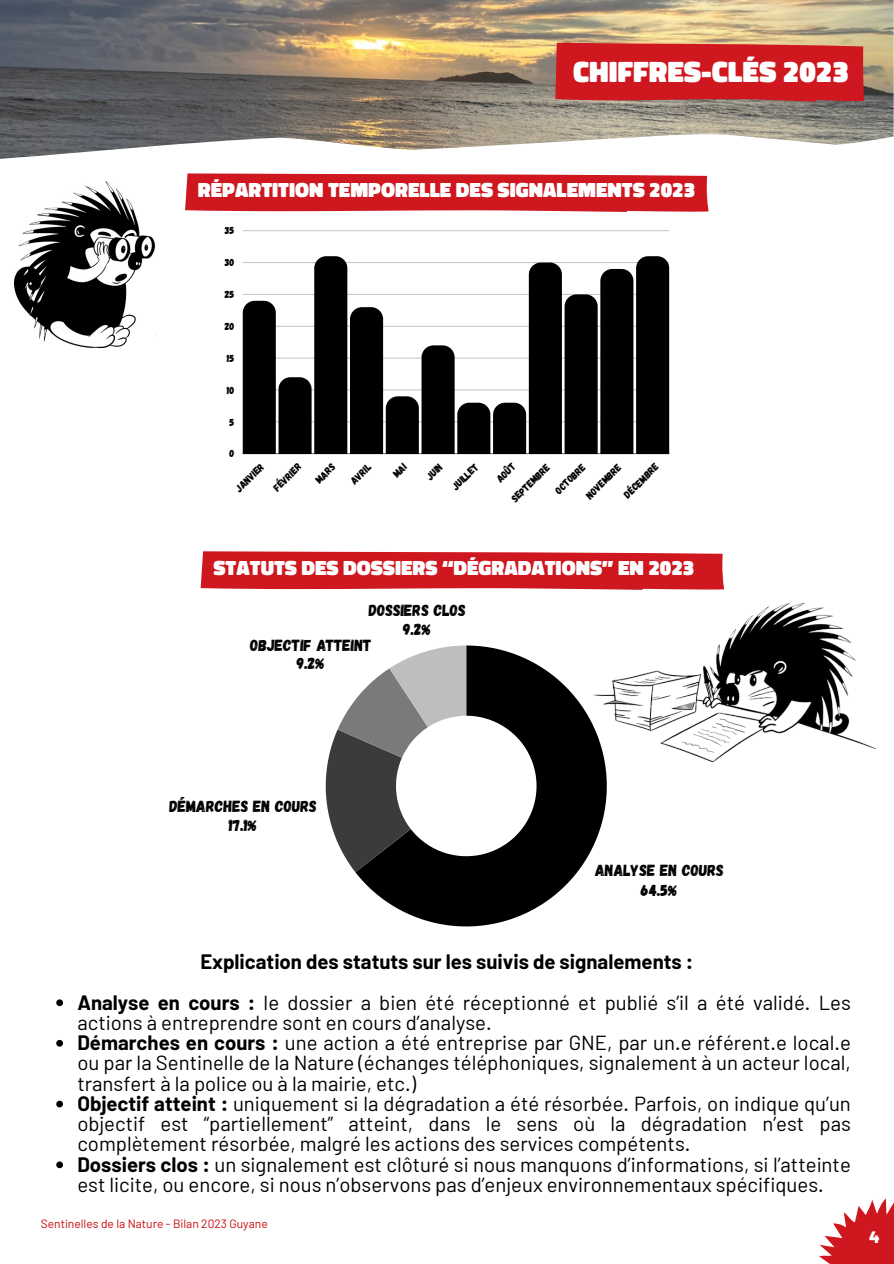
<style>
.page{position:relative;width:894px;height:1264px;background:#fff}
.page>*{position:absolute;margin:0;border:0;box-sizing:border-box;transform-origin:0 0}
.t1{font:900 30px "Don Jose";color:#fff}
.t2{font:900 20.85px "Don Jose";color:#fff}
.t3{font:20.4px/20.2px "Barlow";color:#000}
.t4{font:700 20.4px/40.5px "Barlow";color:#000}
.t5{font:900 16.5px "Barlow";color:#fff}
.t6{font:16.05px/19.2px "Gagalin";color:#000;text-align:center}
.t7{font:12px "Barlow";color:#c90c0f}
.t8{font:10.2px "Gagalin";color:#000}
.s1{font-weight:400}
.s2{font-weight:700}
</style>
<div class="page">
<img style="left:0;top:0;width:893px;height:159px">
<img style="left:555px;top:43px;width:308px;height:59px">
<svg style="left:819px;top:1198px;width:74px;height:65px;fill:#ce171e"></svg>
<img style="left:15px;top:181px;width:142px;height:166px">
<hr style="left:243px;top:230px;width:426px;height:1px;background:#000">
<hr style="left:243px;top:453px;width:426px;height:1px;background:#000">
<svg style="left:243px;top:256px;width:426px;height:197px"></svg>
<svg style="left:355px;top:645px;width:251px;height:281px;fill:#000"></svg>
<svg style="left:325px;top:645px;width:141px;height:227px"></svg>
<svg style="left:56px;top:999px;width:7px;height:7px"></svg>
<svg style="left:56px;top:1039px;width:7px;height:7px"></svg>
<svg style="left:56px;top:1100px;width:7px;height:7px"></svg>
<svg style="left:56px;top:1161px;width:7px;height:7px"></svg>
<img style="left:593px;top:603px;width:281px;height:159px">
<img style="left:185px;top:173px;width:523px;height:39px">
<img style="left:200px;top:551px;width:524px;height:39px">
<h1 class="t1" style="left:573px;top:48px;width:277px">CHIFFRES-CLÉS 2023</h1>
<p class="t2" style="left:198px;top:173px;width:498px">RÉPARTITION TEMPORELLE DES SIGNALEMENTS 2023</p>
<p class="t8" style="left:225px;top:224px;width:11px">35</p>
<p class="t8" style="left:225px;top:256px;width:11px">30</p>
<p class="t8" style="left:225px;top:288px;width:11px">25</p>
<p class="t8" style="left:225px;top:320px;width:11px">20</p>
<p class="t8" style="left:227px;top:351px;width:9px">15</p>
<p class="t8" style="left:227px;top:383px;width:9px">10</p>
<p class="t8" style="left:229px;top:415px;width:6px">5</p>
<p class="t8" style="left:229px;top:447px;width:7px">0</p>
<p class="t8" style="left:232px;top:485px;width:37px;rotate:-45deg">JANVIER</p>
<p class="t8" style="left:270px;top:484px;width:36px;rotate:-45deg">FÉVRIER</p>
<p class="t8" style="left:312px;top:477px;width:25px;rotate:-45deg">MARS</p>
<p class="t8" style="left:347px;top:478px;width:26px;rotate:-45deg">AVRIL</p>
<p class="t8" style="left:423px;top:473px;width:20px;rotate:-45deg">JUIN</p>
<p class="t8" style="left:449px;top:483px;width:34px;rotate:-45deg">JUIL ET</p>
<p class="t8" style="left:493px;top:476px;width:24px;rotate:-45deg">AOÛT</p>
<p class="t8" style="left:508px;top:495px;width:51px;rotate:-45deg">SEPTEMBRE</p>
<p class="t8" style="left:552px;top:487px;width:40px;rotate:-45deg">OCTOBRE</p>
<p class="t8" style="left:583px;top:492px;width:46px;rotate:-45deg">NOVEMBRE</p>
<p class="t8" style="left:621px;top:492px;width:46px;rotate:-45deg">DÉCEMBRE</p>
<p class="t2" style="left:213px;top:551px;width:482px">STATUTS DES DOSSIERS “DÉGRADATIONS” EN 2023</p>
<p class="t6" style="left:368px;top:600px;width:99px">DOSSIERS CLOS<br>9.2%</p>
<p class="t6" style="left:250px;top:634px;width:123px;line-height:18.8px">OBJECTIF ATTEINT<br>9.2%</p>
<p class="t6" style="left:169px;top:795px;width:149px">DÉMARCHES EN COURS<br>17.1%</p>
<p class="t6" style="left:595px;top:860px;width:130px">ANALYSE EN COURS<br>64.5%</p>
<p class="t4" style="left:77px;top:940px;width:774px;text-indent:123px">Explication des statuts sur les suivis de signalements :<br>Analyse en cours : <span class="s1">le dossier a bien été réceptionné et publié s’il a été validé. Les</span></p>
<p class="t3" style="left:77px;top:1011px;width:774px">actions à entreprendre sont en cours d’analyse.<br><span class="s2">Démarches en cours :</span> une action a été entreprise par GNE, par un.e référent.e local.e ou par la Sentinelle de la Nature (échanges téléphoniques, signalement à un acteur local, transfert à la police ou à la mairie, etc.)<br><span class="s2">Objectif atteint :</span> uniquement si la dégradation a été résorbée. Parfois, on indique qu’un objectif est “partiellement” atteint, dans le sens où la dégradation n’est pas complètement résorbée, malgré les actions des services compétents.<br><span class="s2">Dossiers clos :</span> un signalement est clôturé si nous manquons d’informations, si l’atteinte est licite, ou encore, si nous n’observons pas d’enjeux environnementaux spécifiques.</p>
<p class="t7" style="left:41px;top:1216px;width:228px">Sentinelles de la Nature - Bilan 2023 Guyane</p>
<p class="t5" style="left:869px;top:1226px;width:12px">4</p>
</div>
